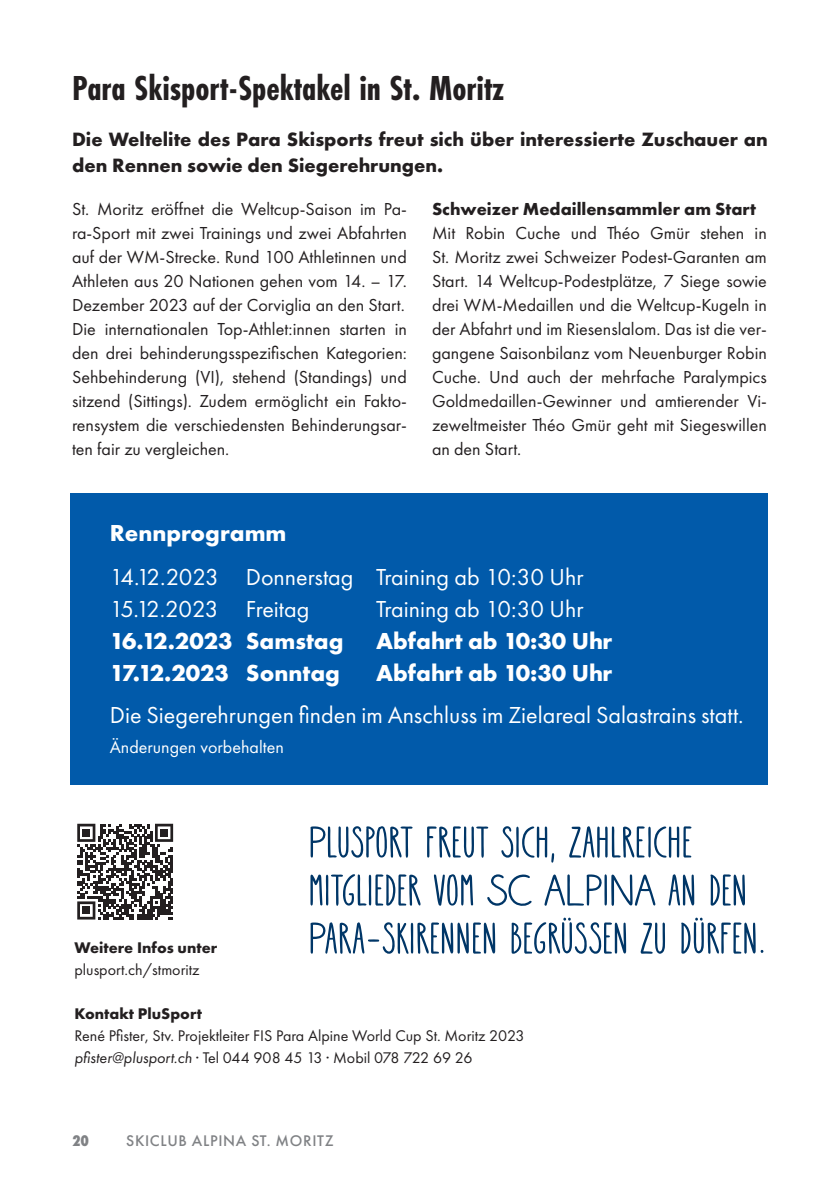
<style>
.page{position:relative;width:840px;height:1191px;background:#fff}
.page>*{position:absolute;margin:0;border:0;box-sizing:border-box;transform-origin:0 0}
.t1{font:68.2px/48px "Sungarden Mix Small";color:#003667}
.t2{font:700 36px "Futura PT Cond";color:#231f20}
.t3{font:24px/32px "Futura PT";color:#fff}
.t4{font:700 24px "Futura PT";color:#fff}
.t5{font:700 20px/26px "Futura PT";color:#231f20}
.t6{font:18px/24px "Futura PT";color:#231f20;text-align:justify}
.t7{font:700 18px "Futura PT";color:#231f20}
.t8{font:18px "Futura PT";color:#fff}
.t9{font:16px/22px "Futura PT";color:#231f20}
.t10{font:700 16px "Futura PT";color:#231f20}
.t11{font:500 16px "Futura PT";letter-spacing:.04em;color:#808285}
.t12{font:800 16px "Futura PT Cond";color:#808285}
.s1{font-style:italic}
</style>
<div class="page">
<div style="left:71px;top:493px;width:696px;height:292px;background:#015aaa"></div>
<svg style="left:77px;top:823px;width:96px;height:96px"></svg>
<div style="left:82px;top:829px;width:8px;height:7px;background:#231f20"></div>
<div style="left:160px;top:829px;width:8px;height:7px;background:#231f20"></div>
<div style="left:82px;top:906px;width:8px;height:8px;background:#231f20"></div>
<h2 class="t2" style="left:72px;top:67px;width:434px">Para Skisport-Spektakel in St. Moritz</h2>
<p class="t5" style="left:72px;top:125px;width:697px">Die Weltelite des Para Skisports freut sich über interessierte Zuschauer an den Rennen sowie den Siegerehrungen.</p>
<p class="t6" style="left:72px;top:197px;width:336px">St. Moritz eröffnet die Weltcup-Saison im Pa&shy;ra-Sport mit zwei Trainings und zwei Abfahrten auf der WM-Strecke. Rund 100 Athletinnen und Athleten aus 20 Nationen gehen vom 14. – 17.<br>Dezember 2023 auf der Corviglia an den Start.<br>Die internationalen Top-Athlet:innen starten in den drei behinderungsspezifischen Kategorien:<br>Sehbehinderung (VI), stehend (Standings) und sitzend (Sittings). Zudem ermöglicht ein Fakto&shy;rensystem die verschiedensten Behinderungsar&shy;ten fair zu vergleichen.</p>
<p class="t7" style="left:432px;top:197px;width:325px">Schweizer Medaillensammler am Start</p>
<p class="t6" style="left:432px;top:221px;width:336px">Mit Robin Cuche und Théo Gmür stehen in St. Moritz zwei Schweizer Podest-Garanten am Start. 14 Weltcup-Podestplätze, 7 Siege sowie drei WM-Medaillen und die Weltcup-Kugeln in der Abfahrt und im Riesenslalom. Das ist die ver&shy;gangene Saisonbilanz vom Neuenburger Robin Cuche. Und auch der mehrfache Paralympics Goldmedaillen-Gewinner und amtierender Vi&shy;zeweltmeister Théo Gmür geht mit Siegeswillen an den Start.</p>
<h3 class="t4" style="left:110px;top:517px;width:178px">Rennprogramm</h3>
<h3 class="t3" style="left:110px;top:560px;width:475px">14.12.2023 Donnerstag Training ab 10:30 Uhr<br>15.12.2023 Freitag</h3>
<h3 class="t3" style="left:376px;top:592px;width:209px">Training ab 10:30 Uhr</h3>
<h3 class="t4" style="left:110px;top:625px;width:235px">16.12.2023 Samstag</h3>
<h3 class="t4" style="left:376px;top:625px;width:238px">Abfahrt ab 10:30 Uhr</h3>
<h3 class="t4" style="left:110px;top:657px;width:231px">17.12.2023 Sonntag</h3>
<h3 class="t4" style="left:376px;top:657px;width:238px">Abfahrt ab 10:30 Uhr</h3>
<h3 class="t3" style="left:110px;top:698px;width:635px">Die Siegerehrungen finden im Anschluss im Zielareal Salastrains statt.</h3>
<p class="t8" style="left:110px;top:736px;width:175px">Änderungen vorbehalten</p>
<h1 class="t1" style="left:308px;top:818px;width:459px">Plusport freut sich, zahlreiche mitglieder vom SC ALPINA an den<br>Para-skirennen begrüssen zu dürfen.</h1>
<p class="t10" style="left:74px;top:937px;width:144px">Weitere Infos unter</p>
<p class="t9" style="left:74px;top:958px;width:127px">plusport.ch/stmoritz</p>
<p class="t10" style="left:74px;top:1003px;width:129px">Kontakt PluSport</p>
<p class="t9" style="left:74px;top:1024px;width:451px">René Pfister, Stv. Projektleiter FIS Para Alpine World Cup St. Moritz 2023 <span class="s1">pfister@plusport.ch</span> · Tel 044 908 45 13 · Mobil 078 722 69 26</p>
<p class="t12" style="left:72px;top:1131px;width:19px">20</p>
<p class="t11" style="left:126px;top:1131px;width:209px">SKICLUB ALPINA ST. MORITZ</p>
</div>
